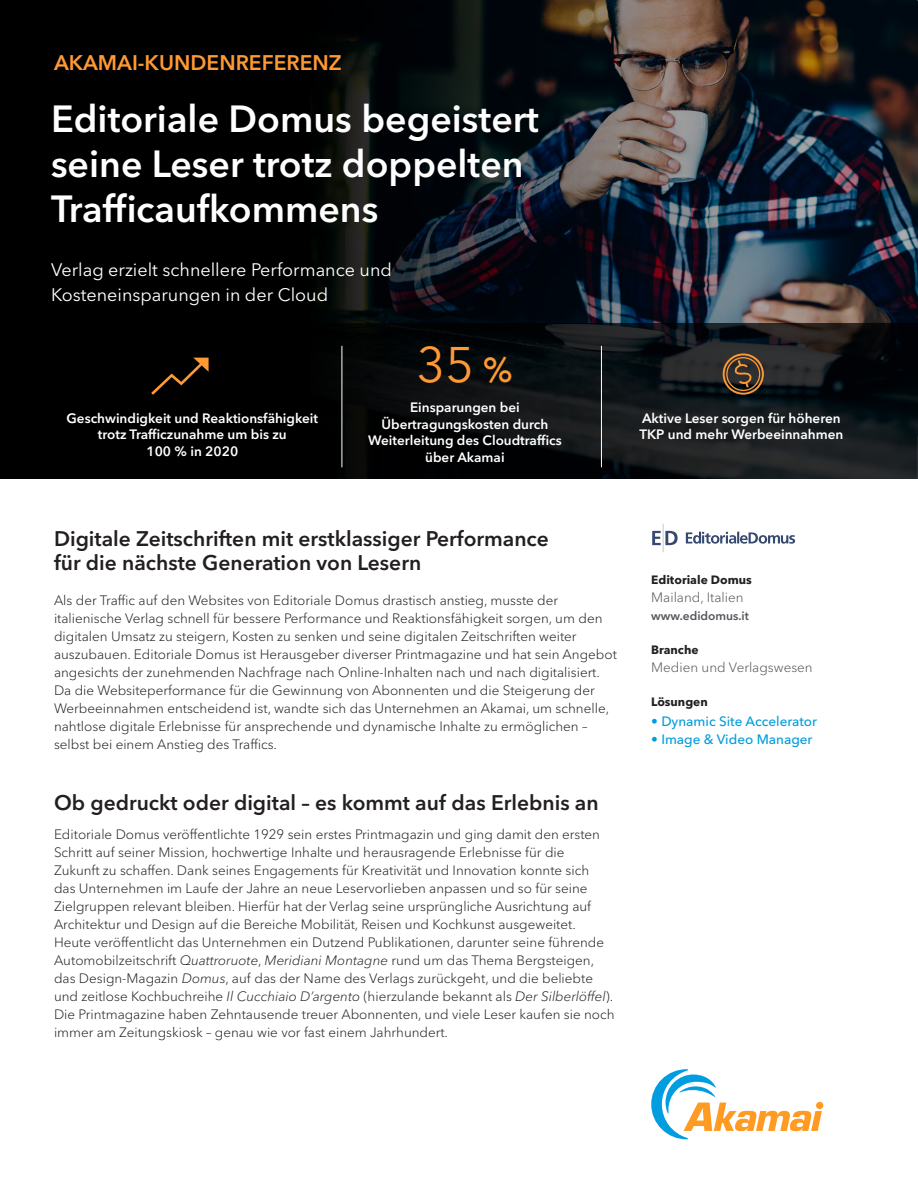
<style>
.page{position:relative;width:918px;height:1188px;background:#fff}
.page>*{position:absolute;margin:0;border:0;box-sizing:border-box;transform-origin:0 0}
.t1{font:49.5px "Avenir Next LT Pro";color:#f93}
.ACS_Header{font:600 37.5px/45px "Avenir Next LT Pro";color:#fff}
.ACS_Text_Subhead{font:600 21px/24px "Avenir Next LT Pro";color:#231f20}
.ACS_Preheader{font:600 21px "Avenir Next LT Pro";color:#f93}
.ACS_Text_Main{font:18px/25.5px "Avenir Next LT Pro";color:#fff}
.ACS_Text_Main-2{font:300 13.5px/18px "Avenir Next LT Pro";color:#231f20}
.ACS_Text_Intro_Para{font:300 13.5px/18px "Avenir Next LT Pro";color:#231f20}
.t2{font:600 13.5px/16.5px "Avenir Next LT Pro";color:#fff;text-align:center}
.ACS_Sidebar_Details{font:500 13.5px "Avenir Next LT Pro";color:#009cde}
.ACS_Sidebar_Details-2{font:300 13.5px "Avenir Next LT Pro";color:#54565b}
.ACS_Sidebar_Details-3{font:700 12px "Avenir Next LT Pro";color:#231f20}
.ACS_Sidebar_URL{font:600 12px "Avenir Next LT Pro";color:#54565b}
.s1{font-weight:500;font-size:34.5px}
.s2{font-style:italic}
</style>
<div class="page">
<div style="left:1px;top:1px;width:917px;height:435px;background:#000"></div>
<img style="left:310px;top:0;width:608px;height:324px">
<div style="left:816px;top:1102px;width:7px;height:7px;background:#ff9a22;border-radius:50%"></div>
<svg style="left:651px;top:1069px;width:171px;height:70px"></svg>
<svg style="left:0;top:324px;width:918px;height:155px"></svg>
<hr style="left:342px;top:346px;width:1px;height:121px;background:#fff">
<hr style="left:601px;top:346px;width:1px;height:121px;background:#fff">
<svg style="left:652px;top:524px;width:143px;height:28px"></svg>
<svg style="left:723px;top:354px;width:41px;height:41px;background:#5f452a"></svg>
<svg style="left:151px;top:358px;width:58px;height:37px"></svg>
<p class="ACS_Preheader" style="left:54px;top:50px;width:289px">AKAMAI-KUNDENREFERENZ</p>
<p class="ACS_Header" style="left:51px;top:97px;width:489px">Editoriale Domus begeistert seine Leser trotz doppelten<br>Trafficaufkommens</p>
<p class="ACS_Text_Main" style="left:51px;top:257px;width:342px">Verlag erzielt schnellere Performance und<br>Kosteneinsparungen in der Cloud</p>
<p class="t1" style="left:417px;top:336px;width:98px">35 <span class="s1">%</span></p>
<p class="t2" style="left:67px;top:410px;width:253px">Geschwindigkeit und Reaktionsfähigkeit trotz Trafficzunahme um bis zu<br>100 % in 2020</p>
<p class="t2" style="left:368px;top:399px;width:195px">Einsparungen bei<br>Übertragungskosten durch<br>Weiterleitung des Cloudtraffics über Akamai</p>
<p class="t2" style="left:639px;top:410px;width:206px;text-align:left">Aktive Leser sorgen für höheren<br>TKP und mehr Werbeeinnahmen</p>
<p class="ACS_Text_Subhead" style="left:54px;top:527px;width:496px">Digitale Zeitschriften mit erstklassiger Performance für die nächste Generation von Lesern</p>
<p class="ACS_Text_Intro_Para" style="left:54px;top:591px;width:564px">Als der Traffic auf den Websites von Editoriale Domus drastisch anstieg, musste der italienische Verlag schnell für bessere Performance und Reaktionsfähigkeit sorgen, um den digitalen Umsatz zu steigern, Kosten zu senken und seine digitalen Zeitschriften weiter auszubauen. Editoriale Domus ist Herausgeber diverser Printmagazine und hat sein Angebot angesichts der zunehmenden Nachfrage nach Online-Inhalten nach und nach digitalisiert.<br>Da die Websiteperformance für die Gewinnung von Abonnenten und die Steigerung der Werbeeinnahmen entscheidend ist, wandte sich das Unternehmen an Akamai, um schnelle, nahtlose digitale Erlebnisse für ansprechende und dynamische Inhalte zu ermöglichen – selbst bei einem Anstieg des Traffics.</p>
<p class="ACS_Text_Subhead" style="left:54px;top:791px;width:546px">Ob gedruckt oder digital – es kommt auf das Erlebnis an</p>
<p class="ACS_Text_Main-2" style="left:54px;top:825px;width:562px">Editoriale Domus veröffentlichte 1929 sein erstes Printmagazin und ging damit den ersten Schritt auf seiner Mission, hochwertige Inhalte und herausragende Erlebnisse für die<br>Zukunft zu schaffen. Dank seines Engagements für Kreativität und Innovation konnte sich<br>das Unternehmen im Laufe der Jahre an neue Leservorlieben anpassen und so für seine Zielgruppen relevant bleiben. Hierfür hat der Verlag seine ursprüngliche Ausrichtung auf Architektur und Design auf die Bereiche Mobilität, Reisen und Kochkunst ausgeweitet.<br>Heute veröffentlicht das Unternehmen ein Dutzend Publikationen, darunter seine führende Automobilzeitschrift <span class="s2">Quattroruote</span>, <span class="s2">Meridiani Montagne</span> rund um das Thema Bergsteigen, das Design-Magazin <span class="s2">Domus</span>, auf das der Name des Verlags zurückgeht, und die beliebte und zeitlose Kochbuchreihe <span class="s2">Il Cucchiaio D’argento</span> (hierzulande bekannt als <span class="s2">Der Silberlöffel</span>).<br>Die Printmagazine haben Zehntausende treuer Abonnenten, und viele Leser kaufen sie noch immer am Zeitungskiosk – genau wie vor fast einem Jahrhundert.</p>
<p class="ACS_Sidebar_Details-3" style="left:651px;top:572px;width:102px">Editoriale Domus</p>
<p class="ACS_Sidebar_Details-2" style="left:651px;top:589px;width:94px">Mailand, Italien</p>
<p class="ACS_Sidebar_URL" style="left:651px;top:608px;width:99px">www.edidomus.it</p>
<p class="ACS_Sidebar_Details-3" style="left:651px;top:642px;width:49px">Branche</p>
<p class="ACS_Sidebar_Details-2" style="left:651px;top:659px;width:163px">Medien und Verlagswesen</p>
<p class="ACS_Sidebar_Details-3" style="left:651px;top:695px;width:58px">Lösungen</p>
<p class="ACS_Sidebar_Details" style="left:651px;top:713px;width:167px">• Dynamic Site Accelerator</p>
<p class="ACS_Sidebar_Details" style="left:651px;top:731px;width:163px">• Image &amp; Video Manager</p>
</div>
